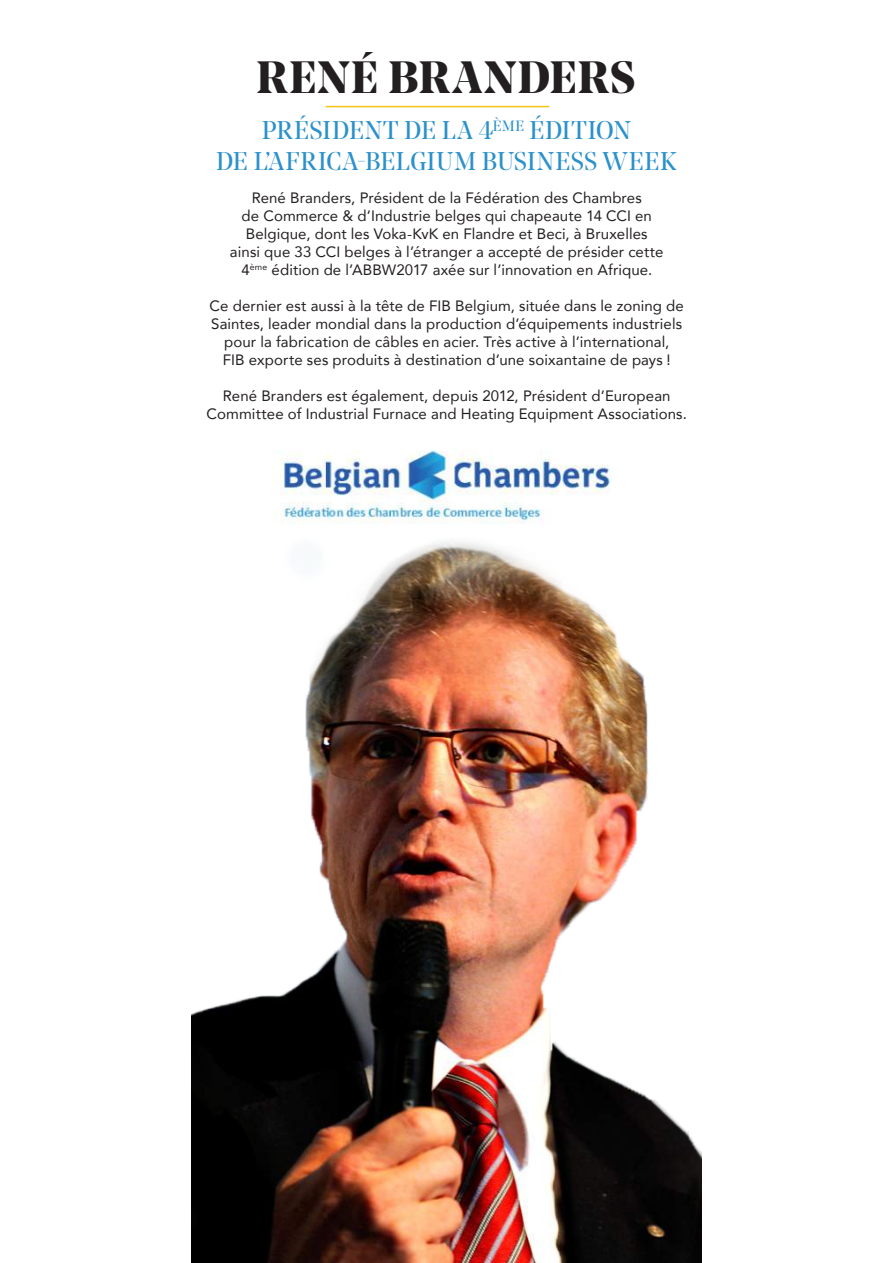
<style>
.page{position:relative;width:893px;height:1263px;background:#fff}
.page>*{position:absolute;margin:0;border:0;box-sizing:border-box;transform-origin:0 0}
.t1{font:700 45px "Noe Display";letter-spacing:.03em;color:#231f20}
.t2{font:25.5px/30.6px "Noe Display";letter-spacing:.02em;color:#2b91cb;text-align:center}
.t3{font:15px/18px "Avenir";letter-spacing:.005em;color:#231f20;text-align:center}
</style>
<div class="page">
<img style="left:192px;top:482px;width:509px;height:781px">
<img style="left:274px;top:450px;width:340px;height:77px">
<hr style="left:326px;top:106px;width:223px;height:1px;background:#f6c615">
<h1 class="t1" style="left:256px;top:48px;width:380px">RENÉ BRANDERS</h1>
<h2 class="t2" style="left:216px;top:115px;width:462px">PRÉSIDENT DE LA 4<sup>ÈME</sup> ÉDITION<br>DE L’AFRICA-BELGIUM BUSINESS WEEK</h2>
<p class="t3" style="left:230px;top:188px;width:435px">René Branders, Président de la Fédération des Chambres<br>de Commerce &amp; d’Industrie belges qui chapeaute 14 CCI en Belgique, dont les Voka-KvK en Flandre et Beci, à Bruxelles ainsi que 33 CCI belges à l’étranger a accepté de présider cette 4<sup>ème</sup> édition de l’ABBW2017 axée sur l’innovation en Afrique.</p>
<p class="t3" style="left:210px;top:296px;width:476px">Ce dernier est aussi à la tête de FIB Belgium, située dans le zoning de Saintes, leader mondial dans la production d’équipements industriels pour la fabrication de câbles en acier. Très active à l’international,<br>FIB exporte ses produits à destination d’une soixantaine de pays !</p>
<p class="t3" style="left:207px;top:386px;width:482px">René Branders est également, depuis 2012, Président d’European<br>Committee of Industrial Furnace and Heating Equipment Associations.</p>
</div>
